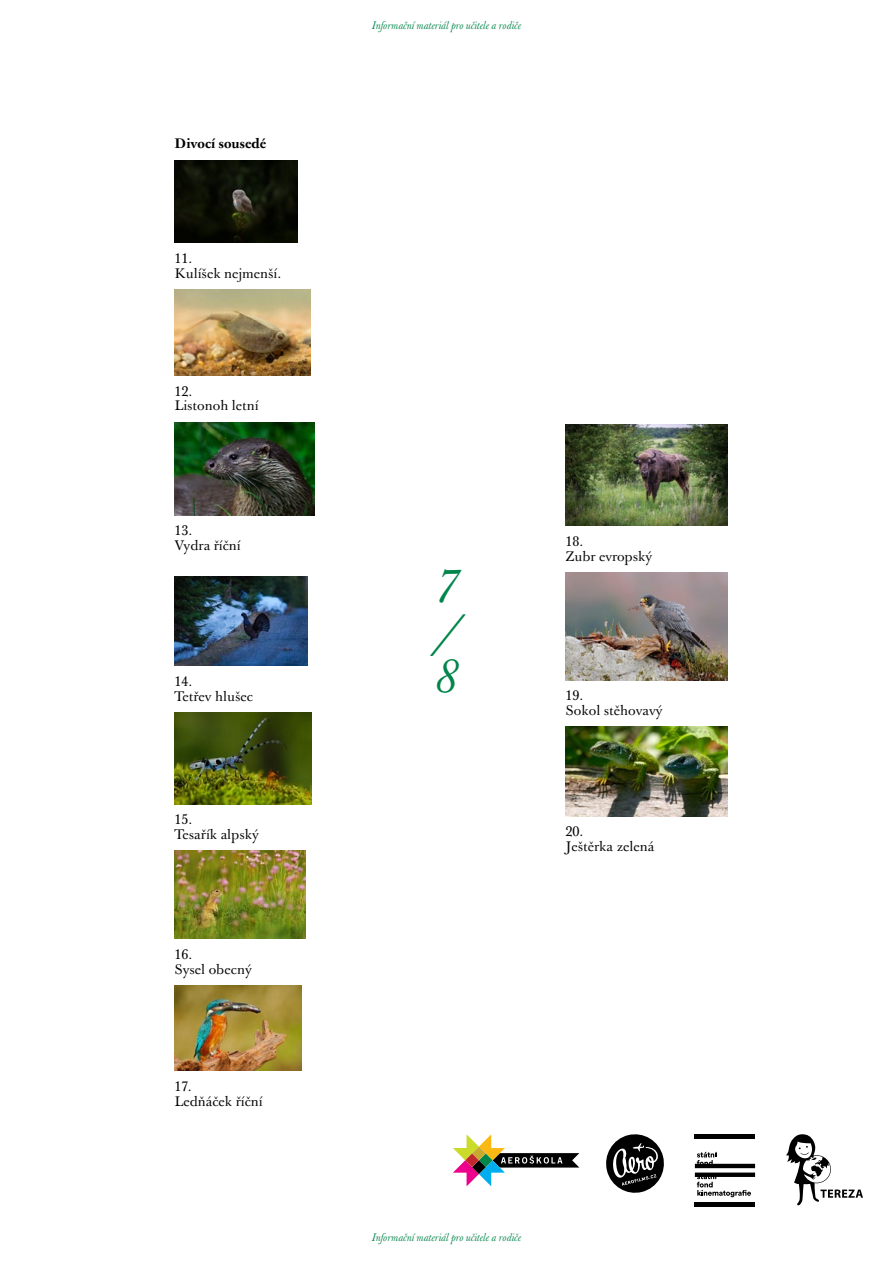
<style>
.page{position:relative;width:893px;height:1263px;background:#fff}
.page>*{position:absolute;margin:0;border:0;box-sizing:border-box;transform-origin:0 0}
.t1{font:italic 45px/45px "J Baskerville";color:#00854a;text-align:justify}
.t2{font:13.5px/14.9px "J Baskerville";color:#000}
.t3{font:700 13.5px "J Baskerville";color:#000}
.t4{font:italic 10.5px "J Baskerville";color:#00854a}
</style>
<div class="page">
<img style="left:174px;top:161px;width:124px;height:82px">
<img style="left:174px;top:290px;width:137px;height:85px">
<img style="left:174px;top:422px;width:140px;height:93px">
<img style="left:174px;top:577px;width:134px;height:89px">
<img style="left:174px;top:712px;width:138px;height:92px">
<img style="left:174px;top:851px;width:132px;height:88px">
<img style="left:174px;top:985px;width:128px;height:85px">
<img style="left:566px;top:424px;width:161px;height:102px">
<img style="left:566px;top:572px;width:162px;height:108px">
<img style="left:566px;top:727px;width:162px;height:89px">
<hr style="left:695px;top:1202px;width:60px;height:4px;background:#000">
<svg style="left:695px;top:1152px;width:60px;height:45px"></svg>
<div style="left:695px;top:1134px;width:60px;height:5px;background:#000"></div>
<svg style="left:606px;top:1134px;width:58px;height:59px"></svg>
<svg style="left:453px;top:1134px;width:126px;height:52px"></svg>
<svg style="left:786px;top:1134px;width:77px;height:71px"></svg>
<p class="t3" style="left:174px;top:135px;width:93px">Divocí sousedé</p>
<p class="t2" style="left:174px;top:252px;width:108px">11.<br>Kulíšek nejmenší.</p>
<p class="t2" style="left:174px;top:384px;width:86px">12.<br>Listonoh letní</p>
<p class="t2" style="left:174px;top:524px;width:68px">13.<br>Vydra říční</p>
<p class="t2" style="left:174px;top:674px;width:80px">14.<br>Tetřev hlušec</p>
<p class="t2" style="left:174px;top:813px;width:86px">15.<br>Tesařík alpský</p>
<p class="t2" style="left:174px;top:947px;width:79px">16.<br>Sysel obecný</p>
<p class="t2" style="left:174px;top:1079px;width:90px">17.<br>Ledňáček říční</p>
<p class="t4" style="left:372px;top:19px;width:151px">Informační materiál pro učitele a rodiče</p>
<h1 class="t1" style="left:435px;top:566px;width:24px">7 / 8</h1>
<p class="t2" style="left:566px;top:534px;width:88px">18.<br>Zubr evropský</p>
<p class="t2" style="left:566px;top:689px;width:99px">19.<br>Sokol stěhovavý</p>
<p class="t2" style="left:566px;top:825px;width:90px">20.<br>Ještěrka zelená</p>
<p class="t4" style="left:372px;top:1231px;width:151px">Informační materiál pro učitele a rodiče</p>
</div>
